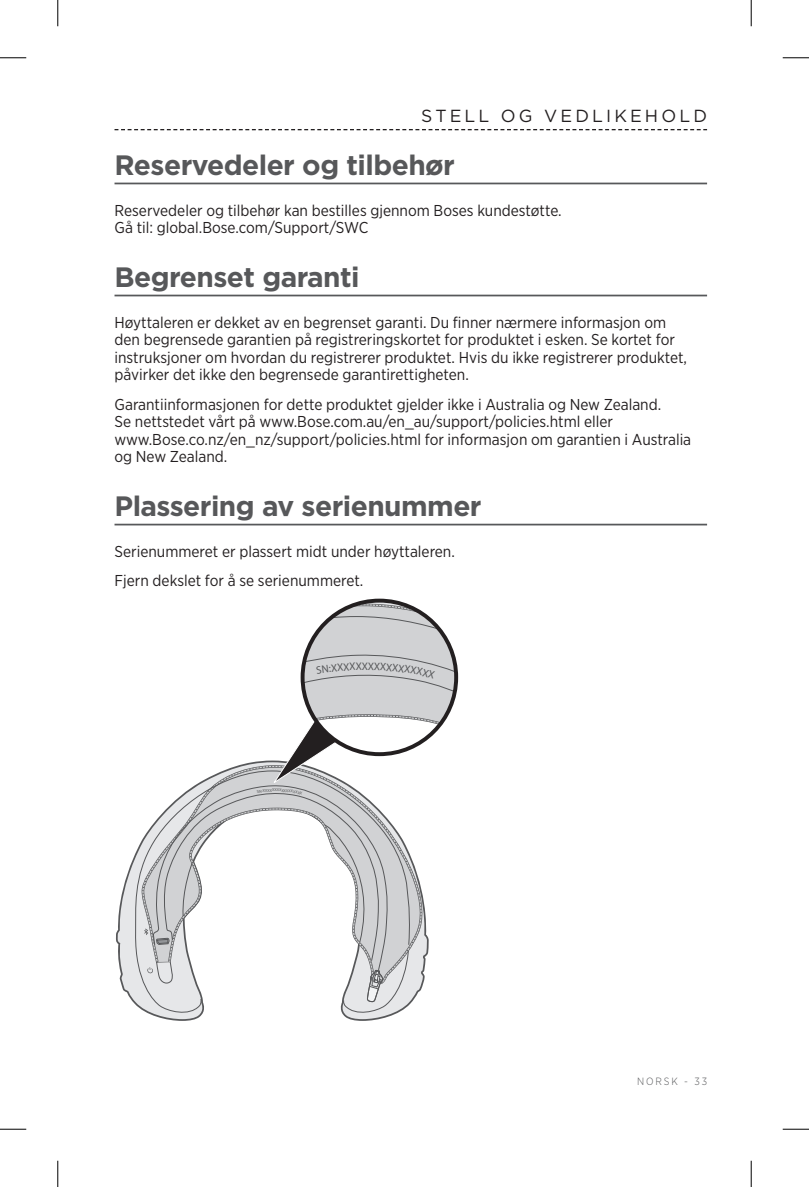
<style>
.page{position:relative;width:809px;height:1187px;background:#fff}
.page>*{position:absolute;margin:0;border:0;box-sizing:border-box;transform-origin:0 0}
.t1{font:700 28px "Gotham";letter-spacing:-.02em;color:#57585a}
.t2{font:17.5px "Gotham";color:#231f20}
.t3{font:15.75px/17.5px "Gotham Narrow";color:#231f20}
.t4{font:11.03px "Myriad Pro";color:#57585a}
.t5{font:300 10.5px "Gotham Narrow";letter-spacing:.18em;color:#57585a}
.t6{font:4.2px "Myriad Pro";color:#57585a}
</style>
<div class="page">
<svg style="left:114px;top:129px;width:593px;height:1px"></svg>
<hr style="left:114px;top:183px;width:593px;height:1px;background:#57585a">
<hr style="left:114px;top:295px;width:593px;height:1px;background:#57585a">
<hr style="left:114px;top:523px;width:593px;height:2px;background:#57585a">
<svg style="left:116px;top:859px;width:271px;height:161px"></svg>
<svg style="left:133px;top:837px;width:11px;height:180px;background:#d9d9db"></svg>
<svg style="left:0;top:57px;width:26px;height:1px"></svg>
<svg style="left:782px;top:57px;width:26px;height:1px"></svg>
<svg style="left:0;top:1128px;width:26px;height:1px"></svg>
<svg style="left:782px;top:1128px;width:26px;height:1px"></svg>
<svg style="left:57px;top:0;width:1px;height:26px"></svg>
<svg style="left:57px;top:1160px;width:1px;height:26px"></svg>
<svg style="left:750px;top:0;width:1px;height:26px"></svg>
<svg style="left:750px;top:1160px;width:1px;height:26px"></svg>
<svg style="left:144px;top:600px;width:312px;height:417px"></svg>
<p class="t2" style="left:421px;top:105px;width:29px">STELL</p>
<p class="t2" style="left:501px;top:105px;width:16px">OG</p>
<p class="t2" style="left:544px;top:105px;width:16px">VEDLIKEHOLD</p>
<h1 class="t1" style="left:114px;top:146px;width:342px">Reservedeler og tilbehør</h1>
<p class="t3" style="left:114px;top:201px;width:449px">Reservedeler og tilbehør kan bestilles gjennom Boses kundestøtte.<br>Gå til: global.Bose.com/Support/SWC</p>
<h1 class="t1" style="left:114px;top:258px;width:247px">Begrenset garanti</h1>
<p class="t3" style="left:114px;top:313px;width:574px">Høyttaleren er dekket av en begrenset garanti. Du finner nærmere informasjon om den begrensede garantien på registreringskortet for produktet i esken. Se kortet for instruksjoner om hvordan du registrerer produktet. Hvis du ikke registrerer produktet, påvirker det ikke den begrensede garantirettigheten.</p>
<p class="t3" style="left:114px;top:395px;width:578px">Garantiinformasjonen for dette produktet gjelder ikke i Australia og New Zealand.<br>Se nettstedet vårt på www.Bose.com.au/en_au/support/policies.html eller www.Bose.co.nz/en_nz/support/policies.html for informasjon om garantien i Australia og New Zealand.</p>
<h1 class="t1" style="left:114px;top:487px;width:368px">Plassering av serienummer</h1>
<p class="t3" style="left:114px;top:536px;width:342px;line-height:29.4px">Serienummeret er plassert midt under høyttaleren.<br>Fjern dekslet for å se serienummeret.</p>
<p class="t6" style="left:274px;top:787px;width:4px">X</p>
<p class="t4" style="left:361px;top:659px;width:8px">X</p>
<p class="t5" style="left:637px;top:1075px;width:71px">NORSK - 33</p>
</div>
